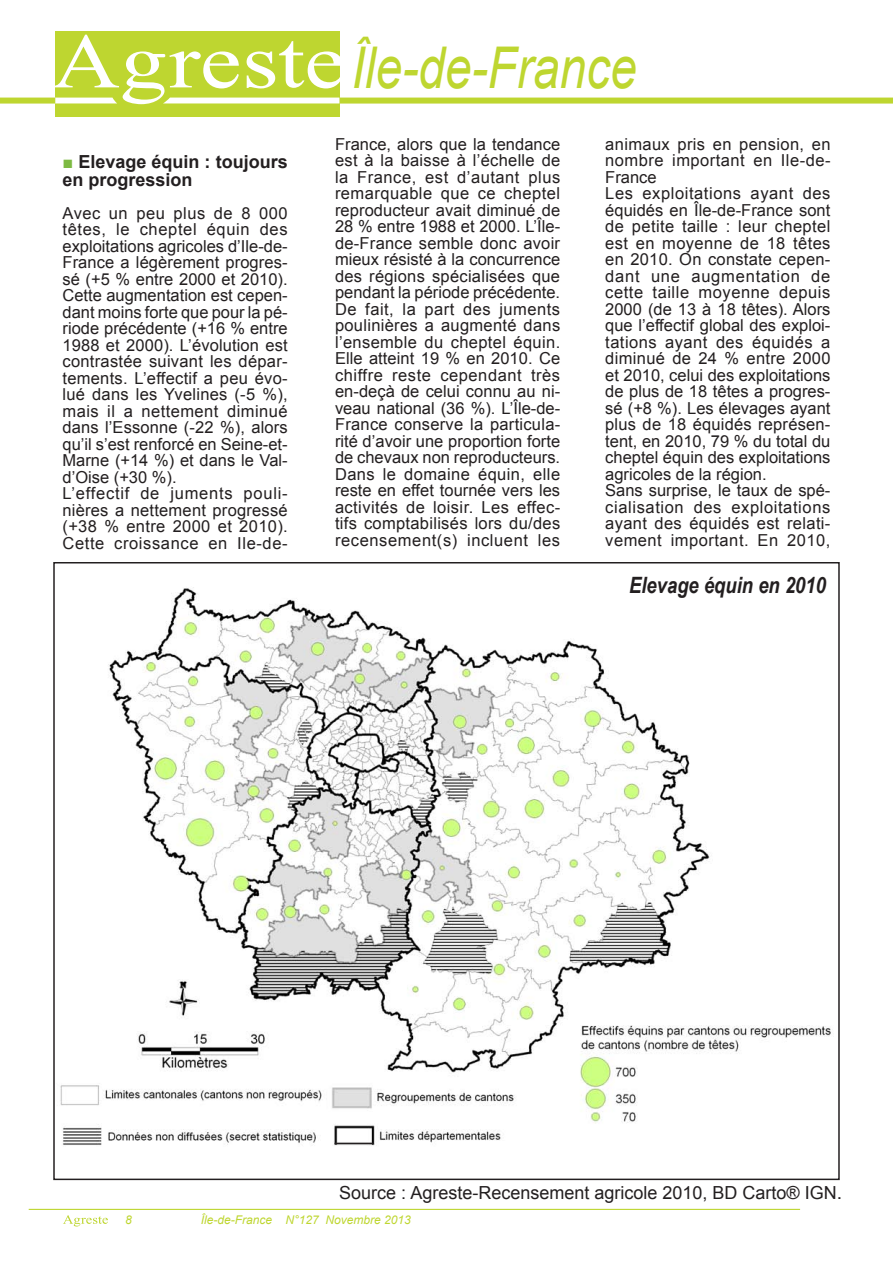
<style>
.page{position:relative;width:893px;height:1263px;background:#fff}
.page>*{position:absolute;margin:0;border:0;box-sizing:border-box;transform-origin:0 0}
.t1{font:italic 57.6px "Arial";color:#bed630;scale:.83 1}
.t2{font:italic 700 22.5px "Arial Narrow";color:#231f20}
.t3{font:18px "Arial";color:#231f20}
.t4{font:700 18px/18px "Arial";color:#231f20}
.t5{font:16.5px/16.5px "Arial";letter-spacing:.02em;color:#231f20;text-align:justify}
.t6{font:italic 12px "Arial";color:#bed630}
.s1{color:#7dba42}
.s2{font-size:19.5px}
</style>
<div class="page">
<svg style="left:63px;top:1215px;width:45px;height:11px"></svg>
<hr style="left:29px;top:1209px;width:771px;height:1px;background:#bed630">
<div style="left:55px;top:32px;width:285px;height:85px;background:#bed630"></div>
<div style="left:340px;top:98px;width:553px;height:6px;background:#bed630"></div>
<svg style="left:53px;top:35px;width:290px;height:69px"></svg>
<div style="left:0;top:98px;width:55px;height:6px;background:#bed630"></div>
<img style="left:60px;top:587px;width:771px;height:559px">
<hr style="left:335px;top:1143px;width:38px;height:1px;background:#231f20">
<p class="t4" style="left:63px;top:153px;width:227px"><span class="s1">■</span> Elevage équin : toujours en progression</p>
<p class="t5" style="left:63px;top:205px;width:227px">Avec un peu plus de 8 000 têtes, le cheptel équin des exploitations agricoles d’Ile-de-France a légèrement progres&shy;sé (+5 % entre 2000 et 2010).<br>Cette augmentation est cepen&shy;dant moins forte que pour la pé&shy;riode précédente (+16 % entre 1988 et 2000). L’évolution est contrastée suivant les dépar&shy;tements. L’effectif a peu évo&shy;lué dans les Yvelines (-5 %), mais il a nettement diminué dans l’Essonne (-22 %), alors qu’il s’est renforcé en Seine-et-Marne (+14 %) et dans le Val&shy;d’Oise (+30 %).</p>
<p class="t5" style="left:63px;top:485px;width:227px">L’effectif de juments pouli&shy;nières a nettement progressé (+38 % entre 2000 et 2010).<br>Cette croissance en Ile-de-</p>
<h1 class="t1" style="left:352px;top:30px;width:345px">Île-de-France</h1>
<p class="t5" style="left:335px;top:136px;width:227px">France, alors que la tendance est à la baisse à l’échelle de la France, est d’autant plus remarquable que ce cheptel reproducteur avait diminué de 28 % entre 1988 et 2000. L’Île&shy;de-France semble donc avoir mieux résisté à la concurrence des régions spécialisées que pendant la période précédente.<br>De fait, la part des juments poulinières a augmenté dans l’ensemble du cheptel équin.<br>Elle atteint 19 % en 2010. Ce chiffre reste cependant très en-deçà de celui connu au ni&shy;veau national (36 %). L’Île-de-France conserve la particula&shy;rité d’avoir une proportion forte de chevaux non reproducteurs.<br>Dans le domaine équin, elle reste en effet tournée vers les activités de loisir. Les effec&shy;tifs comptabilisés lors du/des recensement(s) incluent les</p>
<p class="t5" style="left:605px;top:136px;width:227px">animaux pris en pension, en nombre important en Ile-de-France</p>
<p class="t5" style="left:605px;top:185px;width:227px">Les exploitations ayant des équidés en Île-de-France sont de petite taille : leur cheptel est en moyenne de 18 têtes en 2010. On constate cepen&shy;dant une augmentation de cette taille moyenne depuis 2000 (de 13 à 18 têtes). Alors que l’effectif global des exploi&shy;tations ayant des équidés a diminué de 24 % entre 2000 et 2010, celui des exploitations de plus de 18 têtes a progres&shy;sé (+8 %). Les élevages ayant plus de 18 équidés représen&shy;tent, en 2010, 79 % du total du cheptel équin des exploitations agricoles de la région.</p>
<p class="t5" style="left:605px;top:482px;width:227px">Sans surprise, le taux de spé&shy;cialisation des exploitations ayant des équidés est relati&shy;vement important. En 2010,</p>
<p class="t2" style="left:629px;top:568px;width:198px">Elevage équin en 2010</p>
<p class="t3" style="left:339px;top:1180px;width:504px">Source : Agreste-Recensement agricole 2010, BD Carto® IGN<span class="s2">.</span></p>
<p class="t6" style="left:125px;top:1211px;width:8px">8</p>
<p class="t6" style="left:201px;top:1212px;width:212px">Île-de-France N°127 Novembre 2013</p>
</div>
